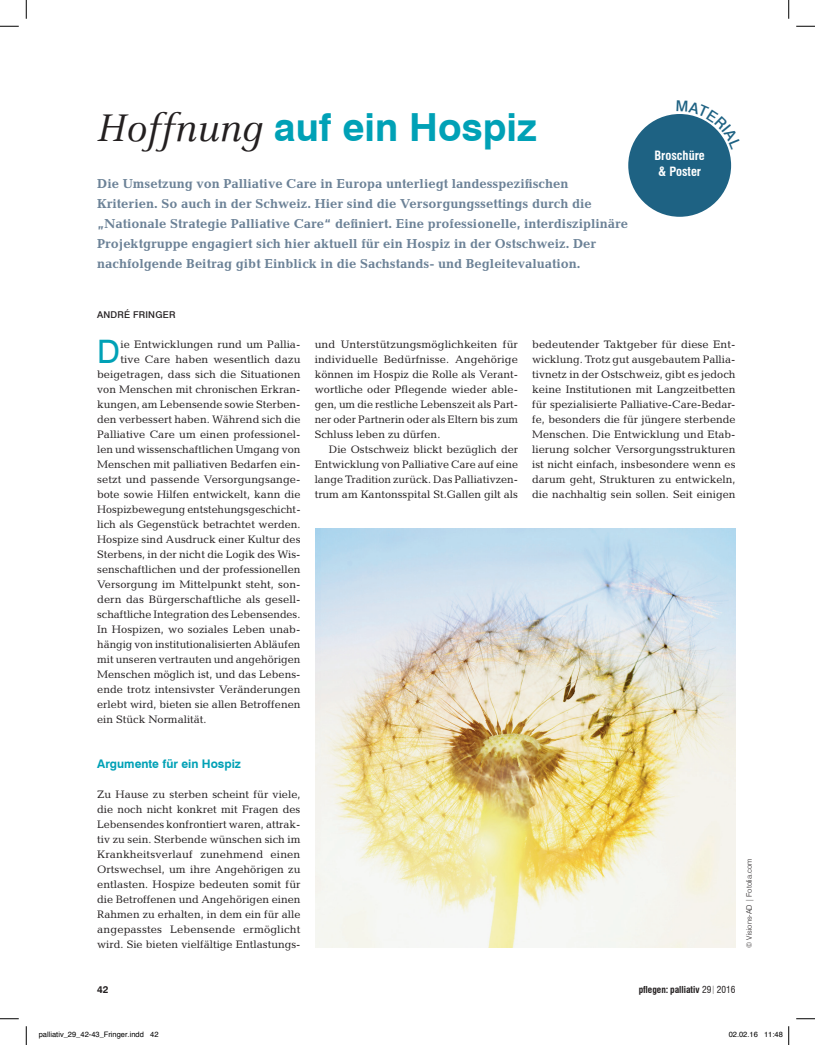
<style>
.page{position:relative;width:815px;height:1045px;background:#fff}
.page>*{position:absolute;margin:0;border:0;box-sizing:border-box;transform-origin:0 0}
.t1{font:700 38.75px "Swiss 721 BT";color:#00a1b6}
.t2{font:32.38px "Swiss 721 BT";color:#00a1b6}
.t3{font:700 13.12px/20px "Candida Std";color:#6c8297}
.t4{font:700 condensed 12.5px/15.6px "Swiss 721 BT";color:#fff}
.t5{font:700 11.88px "Swiss 721 BT";color:#00a1b6}
.t6{font:11px/15px "Candida Std";color:#231f20;text-align:justify}
.t7{font:700 10px "Swiss 721 BT";color:#231f20}
.t8{font:700 condensed 9.38px "Swiss 721 BT";color:#231f20}
.t9{font:500 9.38px "Swiss 721 BT";letter-spacing:.02em;color:#231f20}
.t10{font:7.5px "Helvetica";color:#000}
.t11{font:300 7.5px "Swiss 721 BT";color:#231f20}
.s1{font-family:"Celeste";font-weight:400;font-style:italic;font-size:42.5px;color:#231f20}
.s2{font-weight:400}
.s3{font-weight:300;font-stretch:normal;font-size:8.25px}
</style>
<div class="page">
<img style="left:315px;top:528px;width:420px;height:420px">
<div style="left:628px;top:114px;width:102px;height:103px;background:#1e6283;border-radius:50%"></div>
<svg style="left:0;top:25px;width:19px;height:2px"></svg>
<svg style="left:796px;top:25px;width:18px;height:2px"></svg>
<svg style="left:0;top:1018px;width:19px;height:1px"></svg>
<svg style="left:796px;top:1018px;width:18px;height:1px"></svg>
<svg style="left:25px;top:0;width:2px;height:19px"></svg>
<svg style="left:25px;top:1026px;width:2px;height:19px"></svg>
<svg style="left:788px;top:0;width:1px;height:19px"></svg>
<svg style="left:788px;top:1026px;width:1px;height:19px"></svg>
<svg style="left:676px;top:114px;width:53px;height:35px"></svg>
<h1 class="t1" style="left:97px;top:104px;width:441px"><span class="s1">Hoffnung</span> auf ein Hospiz</h1>
<p class="t3" style="left:97px;top:173px;width:532px">Die Umsetzung von Palliative Care in Europa unterliegt landesspezifischen Kriterien. So auch in der Schweiz. Hier sind die Versorgungssettings durch die „Nationale Strategie Palliative Care“ definiert. Eine professionelle, interdisziplinäre Projektgruppe engagiert sich hier aktuell für ein Hospiz in der Ostschweiz. Der nachfolgende Beitrag gibt Einblick in die Sachstands- und Begleitevaluation.</p>
<p class="t9" style="left:97px;top:308px;width:80px">ANDRÉ FRINGER</p>
<p class="t4" style="left:654px;top:148px;width:52px">Broschüre &amp; Poster</p>
<h2 class="t2" style="left:97px;top:331px;width:24px">D</h2>
<p class="t6" style="left:120px;top:336px;width:181px">ie Entwicklungen rund um Pallia-</p>
<p class="t6" style="left:120px;top:351px;width:181px">tive Care haben wesentlich dazu</p>
<p class="t6" style="left:97px;top:366px;width:205px">beigetragen, dass sich die Situationen</p>
<p class="t6" style="left:97px;top:381px;width:205px">von Menschen mit chronischen Erkran-</p>
<p class="t6" style="left:97px;top:396px;width:205px">kungen, am Lebensende sowie Sterben-</p>
<p class="t6" style="left:97px;top:411px;width:205px">den verbessert haben. Während sich die</p>
<p class="t6" style="left:97px;top:426px;width:205px">Palliative Care um einen professionel-</p>
<p class="t6" style="left:97px;top:441px;width:205px">len und wissenschaftlichen Umgang von</p>
<p class="t6" style="left:97px;top:456px;width:205px">Menschen mit palliativen Bedarfen ein-</p>
<p class="t6" style="left:97px;top:471px;width:205px">setzt und passende Versorgungsange-</p>
<p class="t6" style="left:97px;top:486px;width:205px">bote sowie Hilfen entwickelt, kann die</p>
<p class="t6" style="left:97px;top:501px;width:205px">Hospizbewegung entstehungsgeschicht-</p>
<p class="t6" style="left:97px;top:516px;width:205px">lich als Gegenstück betrachtet werden.</p>
<p class="t6" style="left:97px;top:531px;width:205px">Hospize sind Ausdruck einer Kultur des</p>
<p class="t6" style="left:97px;top:546px;width:205px">Sterbens, in der nicht die Logik des Wis-</p>
<p class="t6" style="left:97px;top:561px;width:205px">senschaftlichen und der professionellen</p>
<p class="t6" style="left:97px;top:576px;width:205px">Versorgung im Mittelpunkt steht, son-</p>
<p class="t6" style="left:97px;top:591px;width:205px">dern das Bürgerschaftliche als gesell-</p>
<p class="t6" style="left:97px;top:606px;width:205px">schaftliche Integration des Lebensendes.</p>
<p class="t6" style="left:97px;top:621px;width:205px">In Hospizen, wo soziales Leben unab-</p>
<p class="t6" style="left:97px;top:636px;width:205px">hängig von institutionalisierten Abläufen</p>
<p class="t6" style="left:97px;top:651px;width:205px">mit unseren vertrauten und angehörigen</p>
<p class="t6" style="left:97px;top:666px;width:205px">Menschen möglich ist, und das Lebens-</p>
<p class="t6" style="left:97px;top:681px;width:205px">ende trotz intensivster Veränderungen</p>
<p class="t6" style="left:97px;top:696px;width:205px">erlebt wird, bieten sie allen Betroffenen</p>
<p class="t6" style="left:97px;top:711px;width:111px">ein Stück Normalität.</p>
<p class="t5" style="left:97px;top:756px;width:145px">Argumente für ein Hospiz</p>
<p class="t6" style="left:97px;top:786px;width:205px">Zu Hause zu sterben scheint für viele, die noch nicht konkret mit Fragen des Lebensendes konfrontiert waren, attrak&shy;tiv zu sein. Sterbende wünschen sich im Krankheitsverlauf zunehmend einen Ortswechsel, um ihre Angehörigen zu entlasten. Hospize bedeuten somit für die Betroffenen und Angehörigen einen Rahmen zu erhalten, in dem ein für alle angepasstes Lebensende ermöglicht wird. Sie bieten vielfältige Entlastungs-</p>
<p class="t6" style="left:314px;top:336px;width:205px">und Unterstützungsmöglichkeiten für individuelle Bedürfnisse. Angehörige können im Hospiz die Rolle als Verant&shy;wortliche oder Pflegende wieder able&shy;gen, um die restliche Lebenszeit als Part&shy;ner oder Partnerin oder als Eltern bis zum Schluss leben zu dürfen.</p>
<p class="t6" style="left:314px;top:441px;width:205px;text-indent:14px">Die Ostschweiz blickt bezüglich der Entwicklung von Palliative Care auf eine lange Tradition zurück. Das Palliativzen&shy;trum am Kantonsspital St.Gallen gilt als</p>
<p class="t6" style="left:532px;top:336px;width:205px">bedeutender Taktgeber für diese Ent&shy;wicklung. Trotz gut ausgebautem Pallia&shy;tivnetz in der Ostschweiz, gibt es jedoch keine Institutionen mit Langzeitbetten für spezialisierte Palliative-Care-Bedar&shy;fe, besonders die für jüngere sterbende Menschen. Die Entwicklung und Etab&shy;lierung solcher Versorgungsstrukturen ist nicht einfach, insbesondere wenn es darum geht, Strukturen zu entwickeln, die nachhaltig sein sollen. Seit einigen</p>
<p class="t11" style="left:744px;top:948px;width:91px;rotate:-90deg">© Visions-AD | Fotolia.com</p>
<p class="t7" style="left:97px;top:983px;width:13px">42</p>
<p class="t8" style="left:638px;top:983px;width:98px">pflegen: palliativ <span class="s2">29</span><span class="s3">|</span> <span class="s2">2016</span></p>
<p class="t10" style="left:39px;top:1029px;width:121px">palliativ_29_42-43_Fringer.indd 42</p>
<p class="t10" style="left:728px;top:1029px;width:56px">02.02.16 11:48</p>
</div>
